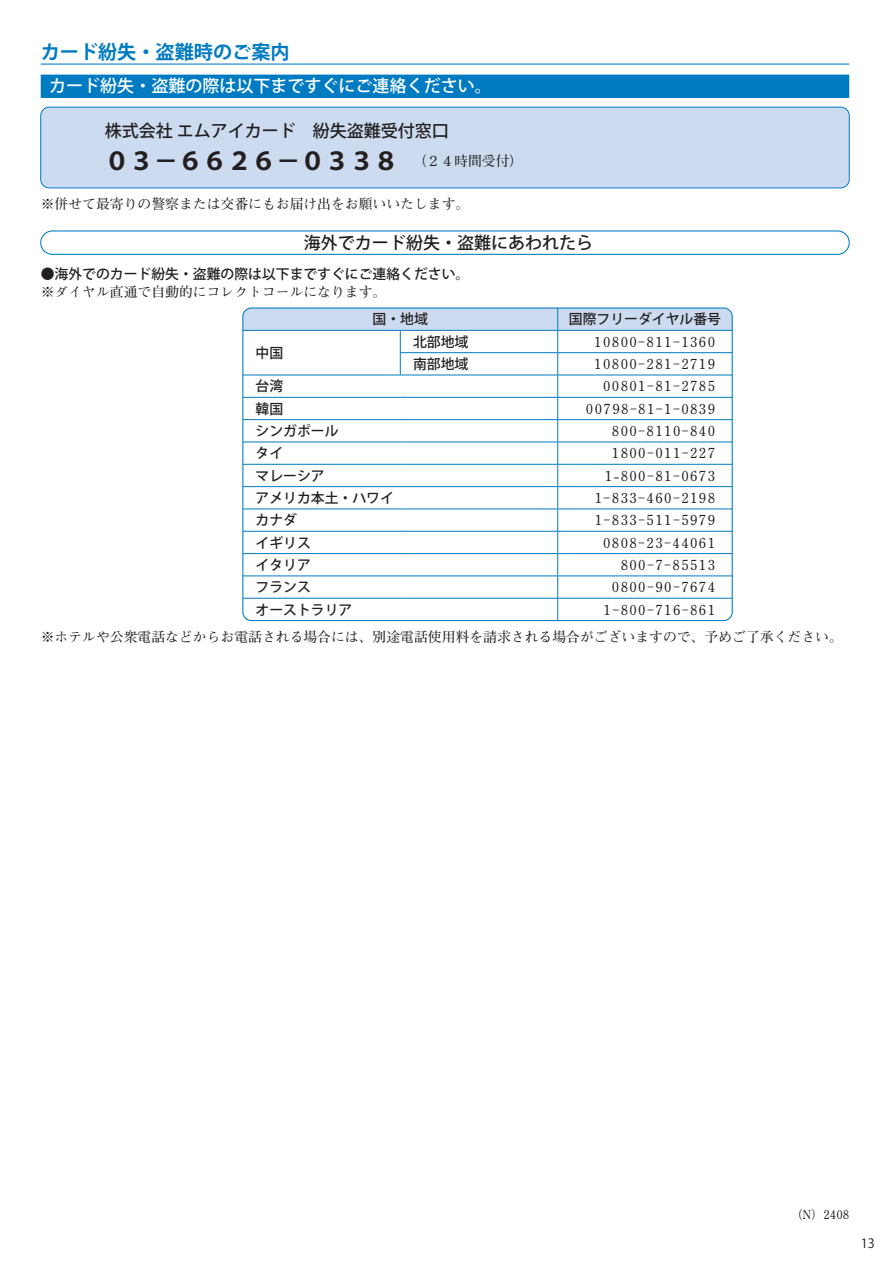
<style>
.page{position:relative;width:892px;height:1264px;background:#fff}
.page>*{position:absolute;margin:0;border:0;box-sizing:border-box;transform-origin:0 0}
.t1{font:700 24.45px "Koz Go Pro";color:#231f20}
.t2{font:700 19.2px "Koz Go Pro";color:#007bc2}
.t3{font:500 16.95px "Koz Go Pr 6 N";color:#fff}
.t4{font:500 16.95px "Koz Go Pro";color:#231f20}
.t5{font:500 16.95px "Koz Go Pr 6 N";color:#231f20}
.t6{font:700 13.8px "Futo Min A101 Pro";letter-spacing:.1em;color:#231f20}
.t7{font:700 13.8px "Futo Min A101 Pro";color:#231f20}
.t8{font:500 13.8px "Koz Go Pro";color:#231f20}
.t9{font:12.75px "Koz Go Pro";color:#231f20}
.t10{font:700 12px "Futo Min A101 Pro";color:#231f20}
</style>
<div class="page">
<hr style="left:41px;top:64px;width:808px;height:1px;background:#007bc2">
<div style="left:41px;top:75px;width:808px;height:23px;background:#007bc2"></div>
<div style="left:40px;top:230px;width:809px;height:25px;border:1px solid #007bc2;border-radius:12px"></div>
<div style="left:41px;top:107px;width:808px;height:81px;background:#ccdbef;border-radius:9px"></div>
<div style="left:40px;top:107px;width:809px;height:81px;border:1px solid #007bc2;border-radius:9px"></div>
<svg style="left:243px;top:308px;width:489px;height:313px"></svg>
<div style="left:242px;top:308px;width:490px;height:313px;border:1px solid #007bc2;border-radius:9px"></div>
<h2 class="t2" style="left:41px;top:40px;width:250px">カード紛失・盗難時のご案内</h2>
<p class="t3" style="left:49px;top:77px;width:444px">カード紛失・盗難の際は以下まですぐにご連絡ください。</p>
<p class="t4" style="left:105px;top:120px;width:345px">株式会社エムアイカード　紛失盗難受付窓口</p>
<p class="t7" style="left:412px;top:150px;width:112px">（２４時間受付(</p>
<h1 class="t1" style="left:105px;top:145px;width:295px">０３－６６２６－０３３８</h1>
<p class="t7" style="left:41px;top:193px;width:430px">※併せて最寄りの警察または交番にもお届け出をお願いいたします。</p>
<p class="t5" style="left:304px;top:233px;width:291px">海外でカード紛失・盗難にあわれたら</p>
<p class="t8" style="left:41px;top:265px;width:430px">●海外でのカード紛失・盗難の際は以下まですぐにご連絡ください。</p>
<p class="t7" style="left:41px;top:281px;width:347px">※ダイヤル直通で自動的にコレクトコールになります。</p>
<p class="t8" style="left:372px;top:311px;width:57px">国・地域</p>
<p class="t8" style="left:568px;top:311px;width:154px">国際フリーダイヤル番号</p>
<p class="t8" style="left:255px;top:344px;width:29px">中国</p>
<p class="t8" style="left:413px;top:333px;width:57px">北部地域</p>
<p class="t8" style="left:413px;top:355px;width:57px">南部地域</p>
<p class="t6" style="left:594px;top:331px;width:122px">10800-811-1360</p>
<p class="t6" style="left:594px;top:353px;width:122px">10800-281-2719</p>
<p class="t8" style="left:255px;top:377px;width:29px">台湾</p>
<p class="t6" style="left:603px;top:375px;width:114px">00801-81-2785</p>
<p class="t8" style="left:255px;top:400px;width:29px">韓国</p>
<p class="t6" style="left:586px;top:398px;width:131px">00798-81-1-0839</p>
<p class="t8" style="left:255px;top:422px;width:84px">シンガポール</p>
<p class="t6" style="left:611px;top:420px;width:105px">800-8110-840</p>
<p class="t8" style="left:255px;top:444px;width:29px">タイ</p>
<p class="t6" style="left:611px;top:442px;width:105px">1800-011-227</p>
<p class="t8" style="left:255px;top:467px;width:71px">マレーシア</p>
<p class="t6" style="left:604px;top:465px;width:112px">1-800-81-0673</p>
<p class="t8" style="left:255px;top:489px;width:140px">アメリカ本土・ハワイ</p>
<p class="t6" style="left:594px;top:487px;width:122px">1-833-460-2198</p>
<p class="t8" style="left:255px;top:511px;width:43px">カナダ</p>
<p class="t6" style="left:594px;top:509px;width:122px">1-833-511-5979</p>
<p class="t8" style="left:255px;top:534px;width:57px">イギリス</p>
<p class="t6" style="left:603px;top:532px;width:114px">0808-23-44061</p>
<p class="t8" style="left:255px;top:556px;width:57px">イタリア</p>
<p class="t6" style="left:620px;top:554px;width:96px">800-7-85513</p>
<p class="t8" style="left:255px;top:578px;width:57px">フランス</p>
<p class="t6" style="left:611px;top:576px;width:105px">0800-90-7674</p>
<p class="t8" style="left:255px;top:601px;width:98px">オーストラリア</p>
<p class="t6" style="left:603px;top:599px;width:113px">1-800-716-861</p>
<p class="t7" style="left:41px;top:626px;width:803px">※ホテルや公衆電話などからお電話される場合には、別途電話使用料を請求される場合がございますので、予めご了承ください。</p>
<p class="t10" style="left:790px;top:1205px;width:60px">（N(2408</p>
<p class="t9" style="left:860px;top:1235px;width:16px">13</p>
</div>
